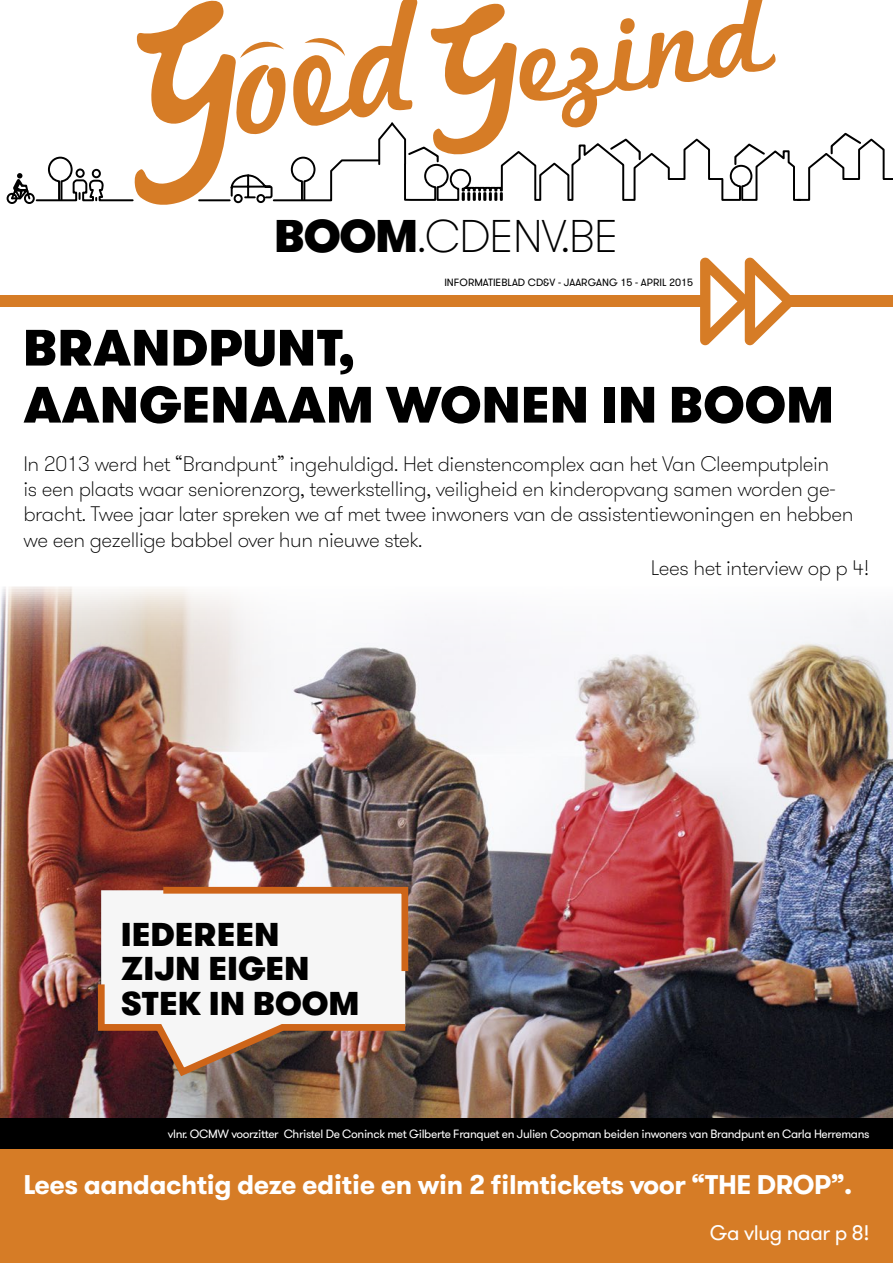
<style>
.page{position:relative;width:893px;height:1263px;background:#fff}
.page>*{position:absolute;margin:0;border:0;box-sizing:border-box;transform-origin:0 0}
.t1{font:900 51px/57px "GT Walsheim";color:#000}
.t2{font:100 45.75px "GT Walsheim";letter-spacing:-.03em;color:#000}
.t3{font:900 33px/34.5px "GT Walsheim";color:#000}
.t4{font:700 27px "GT Walsheim";letter-spacing:-.02em;color:#fff}
.t5{font:100 21px/25.2px "GT Walsheim";letter-spacing:-.02em;color:#000}
.t6{font:21px "GT Walsheim";letter-spacing:-.02em;color:#fff}
.t7{font:12px "GT Walsheim";letter-spacing:-.03em;color:#fff}
.t8{font:10.5px "GT Walsheim";color:#000}
.s1{font-weight:900}
</style>
<div class="page">
<img style="left:0;top:587px;width:893px;height:531px">
<div style="left:0;top:296px;width:893px;height:11px;background:#d67c26"></div>
<svg style="left:700px;top:257px;width:95px;height:88px"></svg>
<svg style="left:6px;top:0;width:887px;height:205px"></svg>
<div style="left:0;top:1148px;width:893px;height:115px;background:#d67c26"></div>
<div style="left:0;top:1118px;width:893px;height:30px;background:#000"></div>
<svg style="left:95px;top:883px;width:317px;height:197px"></svg>
<h2 class="t2" style="left:274px;top:206px;width:345px"><span class="s1">BOOM</span>.CDENV.BE</h2>
<p class="t8" style="left:444px;top:275px;width:250px">INFORMATIEBLAD CD&amp;V - JAARGANG 15 - APRIL 2015</p>
<h1 class="t1" style="left:23px;top:319px;width:812px">BRANDPUNT,<br>AANGENAAM WONEN IN BOOM</h1>
<p class="t5" style="left:23px;top:451px;width:832px">In 2013 werd het “Brandpunt” ingehuldigd. Het dienstencomplex aan het Van Cleemputplein<br>is een plaats waar seniorenzorg, tewerkstelling, veiligheid en kinderopvang samen worden ge&shy;bracht. Twee jaar later spreken we af met twee inwoners van de assistentiewoningen en hebben we een gezellige babbel over hun nieuwe stek.</p>
<p class="t5" style="left:651px;top:555px;width:220px">Lees het interview op p 4!</p>
<h3 class="t3" style="left:121px;top:917px;width:240px">IEDEREEN<br>ZIJN EIGEN<br>STEK IN BOOM</h3>
<p class="t7" style="left:168px;top:1126px;width:703px">vlnr. OCMW voorzitter Christel De Coninck met Gilberte Franquet en Julien Coopman beiden inwoners van Brandpunt en Carla Herremans</p>
<p class="t4" style="left:23px;top:1167px;width:830px">Lees aandachtig deze editie en win 2 filmtickets voor “THE DROP”.</p>
<p class="t6" style="left:710px;top:1219px;width:161px">Ga vlug naar p 8!</p>
</div>
